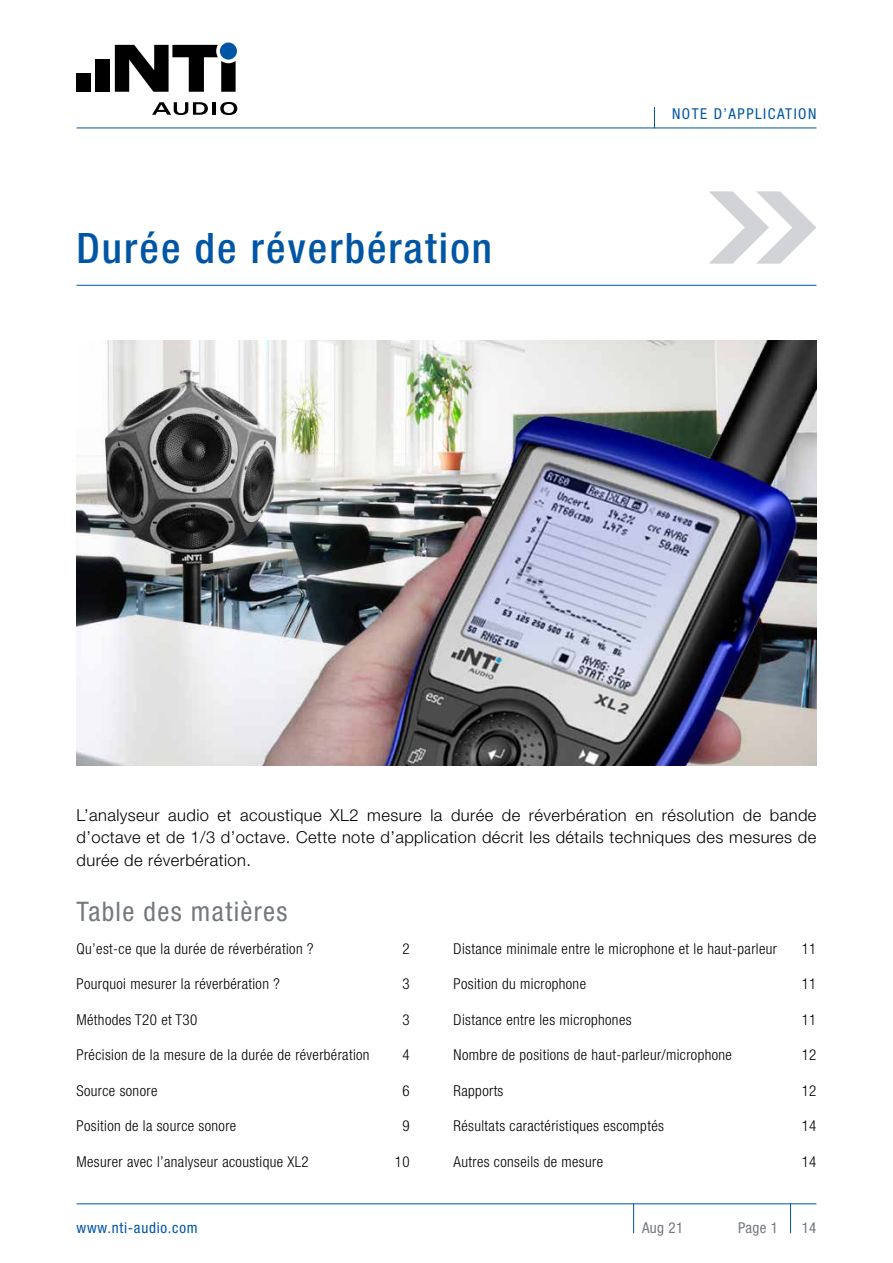
<style>
.page{position:relative;width:893px;height:1263px;background:#fff}
.page>*{position:absolute;margin:0;border:0;box-sizing:border-box;transform-origin:0 0}
.t1{font:500 condensed 42px "Helvetica Neue";letter-spacing:.05em;color:#0056a4}
.t2{font:condensed 27px "Helvetica Neue";letter-spacing:.05em;color:#74797f}
.t3{font:300 16.5px/22.5px "Helvetica Neue";letter-spacing:.025em;color:#000;text-align:justify}
.t4{font:300 condensed 15px "Helvetica Neue";letter-spacing:.025em;color:#000}
.t5{font:condensed 15px "Helvetica Neue";letter-spacing:.1em;color:#0056a4}
.t6{font:condensed 15px "Helvetica Neue";letter-spacing:.05em;color:#0056a4}
.t7{font:condensed 15px "Helvetica Neue";letter-spacing:.025em;color:#74797f}
</style>
<div class="page">
<img style="left:77px;top:340px;width:739px;height:425px">
<hr style="left:790px;top:1203px;width:1px;height:30px;background:#0056a4">
<hr style="left:633px;top:1203px;width:1px;height:30px;background:#0056a4">
<svg style="left:654px;top:107px;width:1px;height:21px"></svg>
<hr style="left:77px;top:1203px;width:739px;height:1px;background:#0056a4">
<hr style="left:77px;top:128px;width:739px;height:1px;background:#0056a4">
<hr style="left:77px;top:285px;width:739px;height:1px;background:#0056a4">
<div style="left:96px;top:59px;width:14px;height:33px;background:#000"></div>
<div style="left:77px;top:73px;width:14px;height:19px;background:#000"></div>
<svg style="left:152px;top:102px;width:56px;height:13px"></svg>
<hr style="left:212px;top:102px;width:4px;height:13px;background:#000">
<svg style="left:220px;top:102px;width:17px;height:13px"></svg>
<svg style="left:115px;top:45px;width:121px;height:47px"></svg>
<div style="left:220px;top:43px;width:17px;height:17px;background:#0056a4;border-radius:50%"></div>
<svg style="left:709px;top:191px;width:107px;height:73px"></svg>
<h1 class="t1" style="left:77px;top:223px;width:417px">Durée de réverbération</h1>
<p class="t5" style="left:672px;top:105px;width:146px">NOTE D’APPLICATION</p>
<p class="t3" style="left:77px;top:803px;width:741px">L’analyseur audio et acoustique XL2 mesure la durée de réverbération en résolution de bande d’octave et de 1/3 d’octave. Cette note d’application décrit les détails techniques des mesures de durée de réverbération.</p>
<h2 class="t2" style="left:77px;top:895px;width:213px">Table des matières</h2>
<p class="t4" style="left:77px;top:940px;width:238px">Qu’est-ce que la durée de réverbération ?</p>
<p class="t4" style="left:402px;top:940px;width:9px">2</p>
<p class="t4" style="left:77px;top:975px;width:205px">Pourquoi mesurer la réverbération ?</p>
<p class="t4" style="left:402px;top:975px;width:9px">3</p>
<p class="t4" style="left:77px;top:1011px;width:122px">Méthodes T20 et T30</p>
<p class="t4" style="left:402px;top:1011px;width:9px">3</p>
<p class="t4" style="left:77px;top:1046px;width:295px">Précision de la mesure de la durée de réverbération</p>
<p class="t4" style="left:402px;top:1046px;width:9px">4</p>
<p class="t4" style="left:77px;top:1082px;width:82px">Source sonore</p>
<p class="t4" style="left:402px;top:1082px;width:9px">6</p>
<p class="t4" style="left:77px;top:1117px;width:161px">Position de la source sonore</p>
<p class="t4" style="left:402px;top:1117px;width:9px">9</p>
<p class="t4" style="left:77px;top:1153px;width:234px">Mesurer avec l’analyseur acoustique XL2</p>
<p class="t4" style="left:395px;top:1153px;width:16px">10</p>
<p class="t4" style="left:454px;top:940px;width:325px">Distance minimale entre le microphone et le haut-parleur</p>
<p class="t4" style="left:802px;top:940px;width:16px">11</p>
<p class="t4" style="left:454px;top:975px;width:134px">Position du microphone</p>
<p class="t4" style="left:802px;top:975px;width:16px">11</p>
<p class="t4" style="left:454px;top:1011px;width:180px">Distance entre les microphones</p>
<p class="t4" style="left:802px;top:1011px;width:16px">11</p>
<p class="t4" style="left:454px;top:1046px;width:280px">Nombre de positions de haut-parleur/microphone</p>
<p class="t4" style="left:802px;top:1046px;width:16px">12</p>
<p class="t4" style="left:454px;top:1082px;width:51px">Rapports</p>
<p class="t4" style="left:802px;top:1082px;width:16px">12</p>
<p class="t4" style="left:454px;top:1117px;width:212px">Résultats caractéristiques escomptés</p>
<p class="t4" style="left:802px;top:1117px;width:16px">14</p>
<p class="t4" style="left:454px;top:1153px;width:151px">Autres conseils de mesure</p>
<p class="t4" style="left:802px;top:1153px;width:16px">14</p>
<p class="t6" style="left:77px;top:1219px;width:123px">www.nti-audio.com</p>
<p class="t7" style="left:642px;top:1219px;width:43px">Aug 21</p>
<p class="t7" style="left:738px;top:1219px;width:42px">Page 1</p>
<p class="t7" style="left:802px;top:1219px;width:16px">14</p>
</div>
